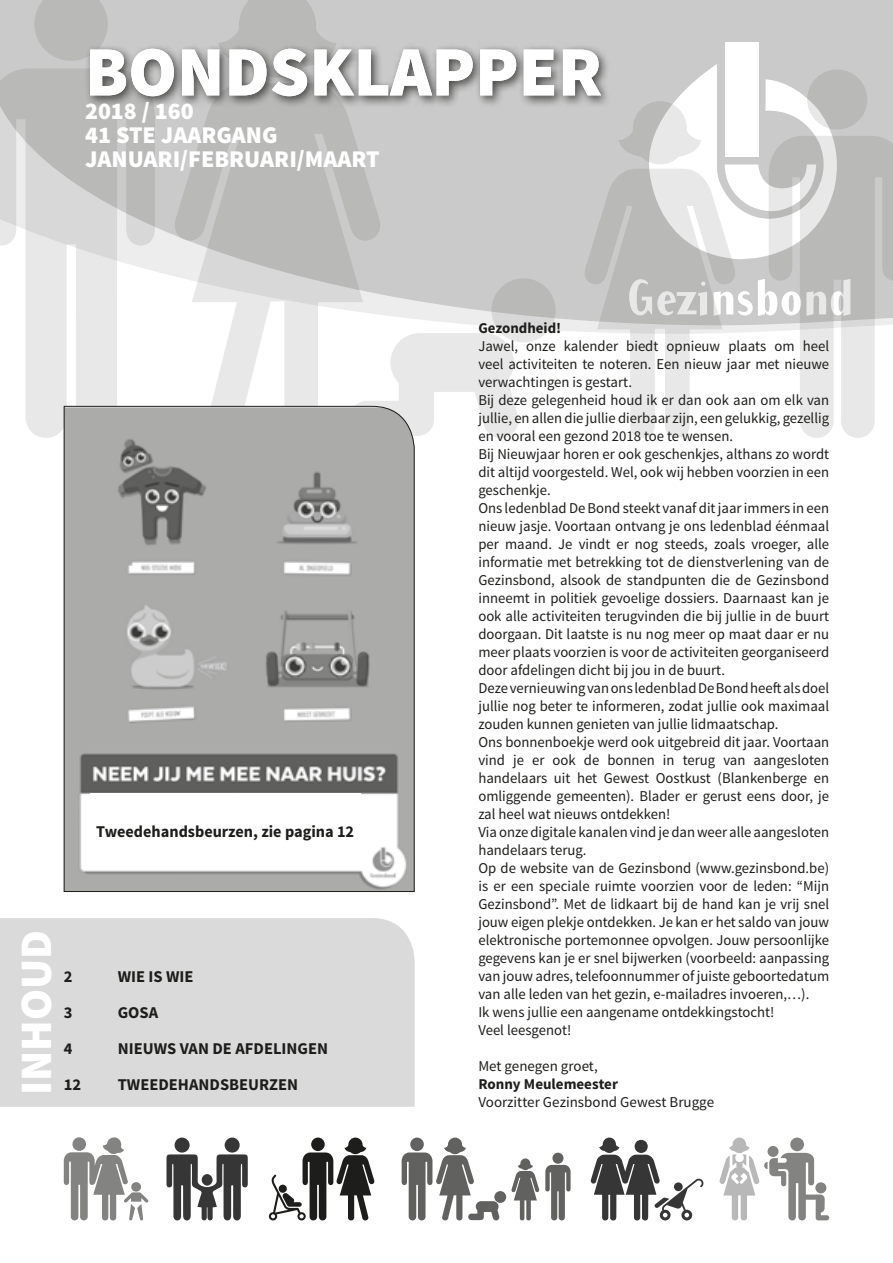
<style>
.page{position:relative;width:893px;height:1263px;background:#fff}
.page>*{position:absolute;margin:0;border:0;box-sizing:border-box;transform-origin:0 0}
.t1{font:900 70.5px "Source Sans Pro";color:#fff}
.t2{font:900 45px "Source Sans Pro";color:#fff}
.t3{font:900 24px/24px "Source Sans Pro";color:#fff}
.t4{font:700 16.5px "Source Sans Pro";color:#1d1d1b}
.t5{font:15px/18px "Source Sans Pro";color:#1d1d1b}
.t6{font:700 15px "Source Sans Pro";color:#1d1d1b}
</style>
<div class="page">
<div style="left:0;top:918px;width:415px;height:189px;background:#dadada"></div>
<div style="left:155px;top:0;width:738px;height:325px;background:#cacaca"></div>
<svg style="left:166px;top:1137px;width:82px;height:83px"></svg>
<svg style="left:591px;top:1137px;width:112px;height:83px"></svg>
<svg style="left:64px;top:1137px;width:85px;height:83px"></svg>
<svg style="left:719px;top:1137px;width:110px;height:83px"></svg>
<svg style="left:402px;top:1137px;width:169px;height:83px"></svg>
<svg style="left:269px;top:1137px;width:106px;height:83px"></svg>
<svg style="left:739px;top:279px;width:30px;height:37px"></svg>
<div style="left:725px;top:43px;width:33px;height:114px;background:#fff"></div>
<svg style="left:645px;top:64px;width:202px;height:200px"></svg>
<svg style="left:169px;top:0;width:216px;height:406px"></svg>
<svg style="left:580px;top:101px;width:159px;height:337px"></svg>
<svg style="left:349px;top:278px;width:207px;height:160px"></svg>
<svg style="left:0;top:0;width:155px;height:438px"></svg>
<svg style="left:769px;top:69px;width:124px;height:369px"></svg>
<div style="left:84px;top:42px;width:527px;height:66px;background:#1d1d1b;opacity:.75"></div>
<svg style="left:63px;top:406px;width:352px;height:486px;background:#a6a6a5"></svg>
<div style="left:90px;top:793px;width:271px;height:76px;background:#fff"></div>
<h1 class="t1" style="left:85px;top:26px;width:519px">BONDSKLAPPER</h1>
<h3 class="t3" style="left:85px;top:100px;width:296px">2018 / 160<br>41 STE JAARGANG<br>JANUARI/FEBRUARI/MAART</h3>
<p class="t4" style="left:96px;top:821px;width:259px">Tweedehandsbeurzen, zie pagina 12</p>
<h2 class="t2" style="left:7px;top:1095px;width:167px;rotate:-90deg">INHOUD</h2>
<p class="t4" style="left:64px;top:966px;width:10px">2</p>
<p class="t4" style="left:118px;top:966px;width:77px">WIE IS WIE</p>
<p class="t4" style="left:64px;top:1002px;width:10px">3</p>
<p class="t4" style="left:118px;top:1002px;width:42px">GOSA</p>
<p class="t4" style="left:64px;top:1038px;width:10px">4</p>
<p class="t4" style="left:118px;top:1038px;width:212px">NIEUWS VAN DE AFDELINGEN</p>
<p class="t4" style="left:64px;top:1074px;width:19px">12</p>
<p class="t4" style="left:118px;top:1074px;width:182px">TWEEDEHANDSBEURZEN</p>
<p class="t6" style="left:478px;top:318px;width:84px">Gezondheid!</p>
<p class="t5" style="left:478px;top:337px;width:352px">Jawel, onze kalender biedt opnieuw plaats om heel veel activiteiten te noteren. Een nieuw jaar met nieuwe verwachtingen is gestart.<br>Bij deze gelegenheid houd ik er dan ook aan om elk van jullie, en allen die jullie dierbaar zijn, een gelukkig, gezellig en vooral een gezond 2018 toe te wensen.<br>Bij Nieuwjaar horen er ook geschenkjes, althans zo wordt dit altijd voorgesteld. Wel, ook wij hebben voorzien in een geschenkje.<br>Ons ledenblad De Bond steekt vanaf dit jaar immers in een nieuw jasje. Voortaan ontvang je ons ledenblad éénmaal per maand. Je vindt er nog steeds, zoals vroeger, alle informatie met betrekking tot de dienstverlening van de Gezinsbond, alsook de standpunten die de Gezinsbond inneemt in politiek gevoelige dossiers. Daarnaast kan je ook alle activiteiten terugvinden die bij jullie in de buurt doorgaan. Dit laatste is nu nog meer op maat daar er nu meer plaats voorzien is voor de activiteiten georganiseerd door afdelingen dicht bij jou in de buurt.<br>Deze vernieuwing van ons ledenblad De Bond heeft als doel jullie nog beter te informeren, zodat jullie ook maximaal zouden kunnen genieten van jullie lidmaatschap.<br>Ons bonnenboekje werd ook uitgebreid dit jaar. Voortaan vind je er ook de bonnen in terug van aangesloten handelaars uit het Gewest Oostkust (Blankenberge en omliggende gemeenten). Blader er gerust eens door, je zal heel wat nieuws ontdekken!<br>Via onze digitale kanalen vind je dan weer alle aangesloten handelaars terug.<br>Op de website van de Gezinsbond (www.gezinsbond.be) is er een speciale ruimte voorzien voor de leden: “Mijn Gezinsbond”. Met de lidkaart bij de hand kan je vrij snel jouw eigen plekje ontdekken. Je kan er het saldo van jouw elektronische portemonnee opvolgen. Jouw persoonlijke gegevens kan je er snel bijwerken (voorbeeld: aanpassing van jouw adres, telefoonnummer of juiste geboortedatum van alle leden van het gezin, e-mailadres invoeren,…).<br>Ik wens jullie een aangename ontdekkingstocht!<br>Veel leesgenot!</p>
<p class="t5" style="left:478px;top:1057px;width:121px">Met genegen groet,</p>
<p class="t6" style="left:478px;top:1074px;width:141px">Ronny Meulemeester</p>
<p class="t5" style="left:478px;top:1093px;width:237px">Voorzitter Gezinsbond Gewest Brugge</p>
</div>
